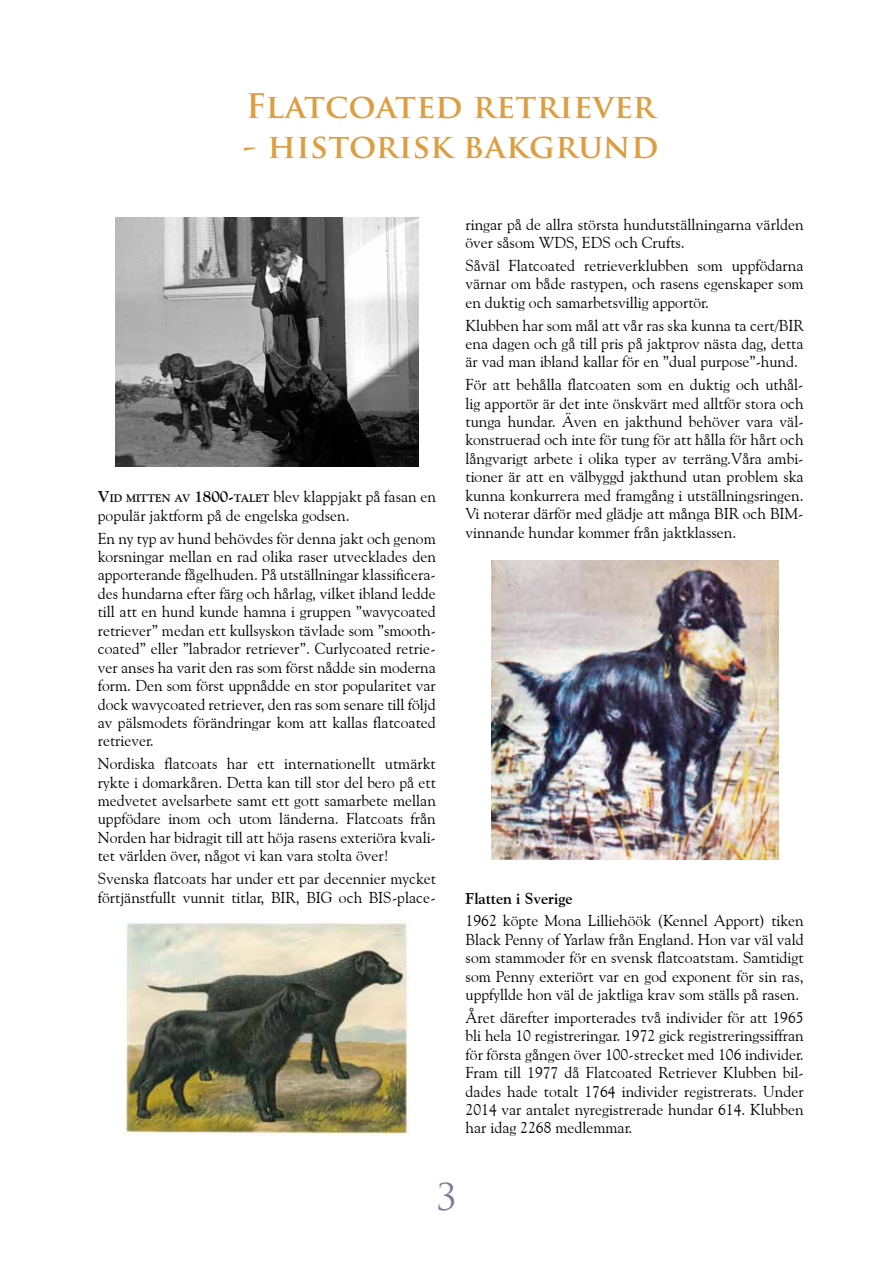
<style>
.page{position:relative;width:893px;height:1263px;background:#fff}
.page>*{position:absolute;margin:0;border:0;box-sizing:border-box;transform-origin:0 0}
.t1{font:36px "Trajan Pro";color:#84779c}
.t2{font:700 33px "Trajan Pro";letter-spacing:.01em;color:#dd9e42}
.t3{font:15.75px/18.5px "Goudy Old Style BT";color:#000;text-align:justify}
.t4{font:700 15.75px "Goudy Old Style BT";color:#000}
.s1{font-weight:700}
.s2{font-weight:700;font-size:10.95px}
</style>
<div class="page">
<img style="left:115px;top:218px;width:303px;height:248px">
<img style="left:124px;top:920px;width:285px;height:215px">
<img style="left:491px;top:561px;width:287px;height:298px">
<h2 class="t2" style="left:246px;top:86px;width:411px">Flatcoated retriever</h2>
<h2 class="t2" style="left:243px;top:125px;width:417px">- historisk bakgrund</h2>
<p class="t3" style="left:98px;top:487px;width:340px"><span class="s1">V</span><span class="s2">ID MITTEN AV</span> <span class="s1">1800-</span><span class="s2">TALET</span> blev klappjakt på fasan en populär jaktform på de engelska godsen.</p>
<p class="t3" style="left:98px;top:529px;width:340px">En ny typ av hund behövdes för denna jakt och genom korsningar mellan en rad olika raser utvecklades den apporterande fågelhuden. På utställningar klassificera&shy;des hundarna efter färg och hårlag, vilket ibland ledde till att en hund kunde hamna i gruppen ”wavycoated retriever” medan ett kullsyskon tävlade som ”smooth&shy;coated” eller ”labrador retriever”. Curlycoated retrie&shy;ver anses ha varit den ras som först nådde sin moderna form. Den som först uppnådde en stor popularitet var dock wavycoated retriever, den ras som senare till följd av pälsmodets förändringar kom att kallas flatcoated retriever.</p>
<p class="t3" style="left:98px;top:754px;width:340px">Nordiska flatcoats har ett internationellt utmärkt rykte i domarkåren. Detta kan till stor del bero på ett medvetet avelsarbete samt ett gott samarbete mellan uppfödare inom och utom länderna. Flatcoats från Norden har bidragit till att höja rasens exteriöra kvali&shy;tet världen över, något vi kan vara stolta över!</p>
<p class="t3" style="left:98px;top:869px;width:340px">Svenska flatcoats har under ett par decennier mycket förtjänstfullt vunnit titlar, BIR, BIG och BIS-place-</p>
<p class="t3" style="left:465px;top:215px;width:340px">ringar på de allra största hundutställningarna världen över såsom WDS, EDS och Crufts.</p>
<p class="t3" style="left:465px;top:256px;width:340px">Såväl Flatcoated retrieverklubben som uppfödarna värnar om både rastypen, och rasens egenskaper som en duktig och samarbetsvillig apportör.</p>
<p class="t3" style="left:465px;top:316px;width:340px">Klubben har som mål att vår ras ska kunna ta cert/BIR ena dagen och gå till pris på jaktprov nästa dag, detta är vad man ibland kallar för en ”dual purpose”-hund.</p>
<p class="t3" style="left:465px;top:375px;width:340px">För att behålla flatcoaten som en duktig och uthål&shy;lig apportör är det inte önskvärt med alltför stora och tunga hundar. Även en jakthund behöver vara väl&shy;konstruerad och inte för tung för att hålla för hårt och långvarigt arbete i olika typer av terräng.Våra ambi&shy;tioner är att en välbyggd jakthund utan problem ska kunna konkurrera med framgång i utställningsringen.<br>Vi noterar därför med glädje att många BIR och BIM&shy;vinnande hundar kommer från jaktklassen.</p>
<p class="t4" style="left:466px;top:888px;width:109px">Flatten i Sverige</p>
<p class="t3" style="left:466px;top:911px;width:340px">1962 köpte Mona Lilliehöök (Kennel Apport) tiken Black Penny of Yarlaw från England. Hon var väl vald som stammoder för en svensk flatcoatstam. Samtidigt som Penny exteriört var en god exponent för sin ras, uppfyllde hon väl de jaktliga krav som ställs på rasen.</p>
<p class="t3" style="left:466px;top:1008px;width:340px">Året därefter importerades två individer för att 1965 bli hela 10 registreringar. 1972 gick registreringssiffran för första gången över 100-strecket med 106 individer.<br>Fram till 1977 då Flatcoated Retriever Klubben bil&shy;dades hade totalt 1764 individer registrerats. Under 2014 var antalet nyregistrerade hundar 614. Klubben har idag 2268 medlemmar.</p>
<h1 class="t1" style="left:436px;top:1174px;width:22px">3</h1>
</div>
